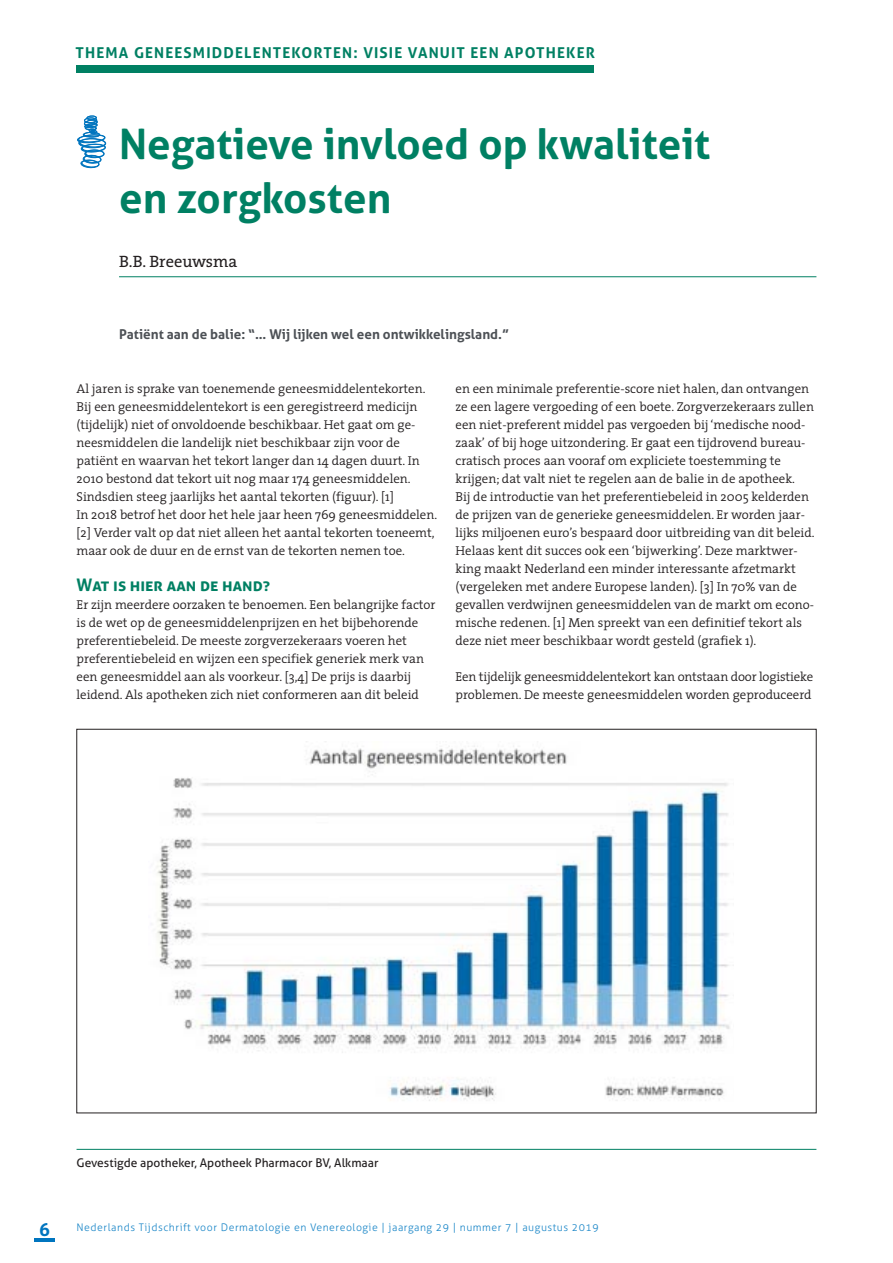
<style>
.page{position:relative;width:893px;height:1263px;background:#fff}
.page>*{position:absolute;margin:0;border:0;box-sizing:border-box;transform-origin:0 0}
.t1{font:700 42px/54px "Aller";color:#008063}
.t2{font:700 18px "Aller";color:#0075bf}
.t3{font:700 17.25px "Aller";color:#008063}
.t4{font:16.5px "The Serif";color:#231f20}
.t5{font:700 15px "Aller";letter-spacing:.075em;color:#008063}
.t6{font:700 13.5px "Aller";color:#4d5156}
.t7{font:300 12.9px/18px "The Serif";color:#231f20}
.t8{font:12px "Aller";color:#231f20}
.t9{font:300 10.5px "Aller";letter-spacing:.05em;color:#1c87c8}
</style>
<div class="page">
<hr style="left:34px;top:1238px;width:21px;height:3px;background:#0075bf">
<hr style="left:119px;top:276px;width:697px;height:1px;background:#008063">
<svg style="left:77px;top:116px;width:29px;height:52px"></svg>
<div style="left:87px;top:116px;width:10px;height:4px;border:1px solid #0075bf;border-radius:50%"></div>
<div style="left:85px;top:126px;width:12px;height:4px;border:1px solid #0075bf;border-radius:50%"></div>
<hr style="left:77px;top:1149px;width:739px;height:1px;background:#008063">
<img style="left:157px;top:746px;width:573px;height:355px">
<div style="left:77px;top:65px;width:517px;height:8px;background:#008063"></div>
<p class="t5" style="left:76px;top:47px;width:521px">THEMA GENEESMIDDELENTEKORTEN: VISIE VANUIT EEN APOTHEKER</p>
<h1 class="t1" style="left:119px;top:122px;width:593px">Negatieve invloed op kwaliteit en zorgkosten</h1>
<p class="t4" style="left:119px;top:253px;width:120px">B.B. Breeuwsma</p>
<p class="t6" style="left:119px;top:329px;width:391px">Patiënt aan de balie: “… Wij lijken wel een ontwikkelingsland.”</p>
<p class="t7" style="left:77px;top:381px;width:362px">Al jaren is sprake van toenemende geneesmiddelentekorten.<br>Bij een geneesmiddelentekort is een geregistreerd medicijn (tijdelijk) niet of onvoldoende beschikbaar. Het gaat om ge&shy;neesmiddelen die landelijk niet beschikbaar zijn voor de patiënt en waarvan het tekort langer dan 14 dagen duurt. In 2010 bestond dat tekort uit nog maar 174 geneesmiddelen.<br>Sindsdien steeg jaarlijks het aantal tekorten (figuur). [1]<br>In 2018 betrof het door het hele jaar heen 769 geneesmiddelen. [2] Verder valt op dat niet alleen het aantal tekorten toeneemt, maar ook de duur en de ernst van de tekorten nemen toe.</p>
<h3 class="t3" style="left:77px;top:578px;width:195px">Wat is hier aan de hand?</h3>
<p class="t7" style="left:77px;top:597px;width:360px">Er zijn meerdere oorzaken te benoemen. Een belangrijke factor is de wet op de geneesmiddelenprijzen en het bijbehorende preferentiebeleid. De meeste zorgverzekeraars voeren het preferentiebeleid en wijzen een specifiek generiek merk van een geneesmiddel aan als voorkeur. [3,4] De prijs is daarbij leidend. Als apotheken zich niet conformeren aan dit beleid</p>
<p class="t7" style="left:455px;top:381px;width:361px">en een minimale preferentie-score niet halen, dan ontvangen ze een lagere vergoeding of een boete. Zorgverzekeraars zullen een niet-preferent middel pas vergoeden bij ‘medische nood&shy;zaak’ of bij hoge uitzondering. Er gaat een tijdrovend bureau&shy;cratisch proces aan vooraf om expliciete toestemming te krijgen; dat valt niet te regelen aan de balie in de apotheek.<br>Bij de introductie van het preferentiebeleid in 2005 kelderden de prijzen van de generieke geneesmiddelen. Er worden jaar&shy;lijks miljoenen euro’s bespaard door uitbreiding van dit beleid.<br>Helaas kent dit succes ook een ‘bijwerking’. Deze marktwer&shy;king maakt Nederland een minder interessante afzetmarkt (vergeleken met andere Europese landen). [3] In 70% van de gevallen verdwijnen geneesmiddelen van de markt om econo&shy;mische redenen. [1] Men spreekt van een definitief tekort als deze niet meer beschikbaar wordt gesteld (grafiek 1).</p>
<p class="t7" style="left:455px;top:669px;width:359px">Een tijdelijk geneesmiddelentekort kan ontstaan door logistieke problemen. De meeste geneesmiddelen worden geproduceerd</p>
<p class="t8" style="left:77px;top:1158px;width:303px">Gevestigde apotheker, Apotheek Pharmacor BV, Alkmaar</p>
<h2 class="t2" style="left:39px;top:1222px;width:12px">6</h2>
<p class="t9" style="left:77px;top:1223px;width:524px">Nederlands Tijdschrift voor Dermatologie en Venereologie | jaargang 29 | nummer 7 | augustus 2019</p>
</div>
